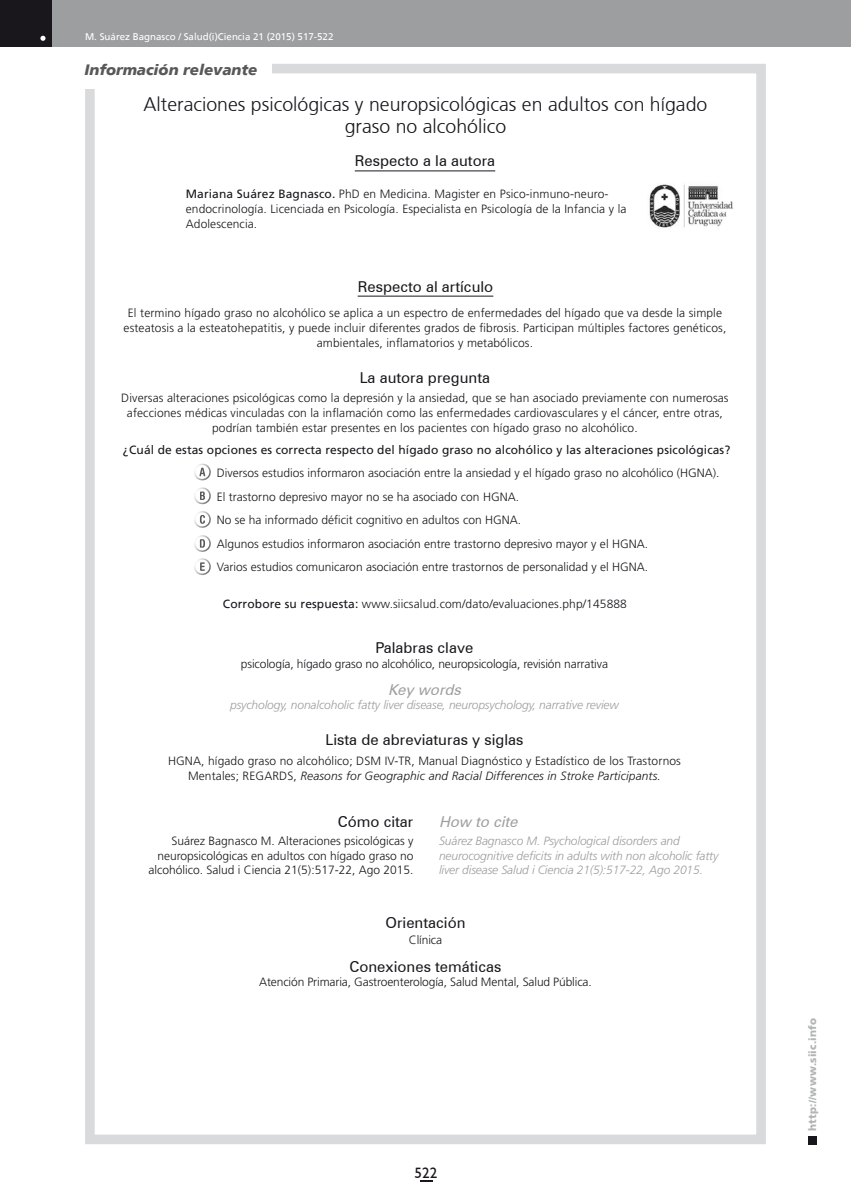
<style>
.page{position:relative;width:851px;height:1191px;background:#fff}
.page>*{position:absolute;margin:0;border:0;box-sizing:border-box;transform-origin:0 0}
.t1{font:300 19.5px/22.5px "Frutiger";color:#1a171c;text-align:center}
.t2{font:15px "Zurich BT";color:#1a171c}
.t3{font:italic 900 15px "Frutiger";color:#58585a}
.t4{font:italic 15px "Zurich BT";color:#9d9ea0}
.t5{font:15px "Humanist 521 BT";color:#1a171c}
.t6{font:300 12px/15px "Frutiger LT Std";letter-spacing:.01em;color:#1a171c;text-align:center}
.t7{font:italic 300 12px/14.4px "Frutiger LT Std";letter-spacing:-.01em;color:#9d9ea0}
.t8{font:300 12px "Frutiger LT Std";letter-spacing:-.01em;color:#1a171c}
.t9{font:12px "Frutiger LT Std";letter-spacing:.01em;color:#1a171c}
.t10{font:900 10.5px "Frutiger";letter-spacing:.015em;color:#b1b3b4}
.t11{font:9.75px "Frutiger";color:#fff}
.s1{font-weight:400}
.s2{font-family:"Frutiger";font-weight:400}
.s3{font-style:italic}
</style>
<div class="page">
<div style="left:808px;top:1135px;width:8px;height:9px;background:#1a171c"></div>
<div style="left:0;top:0;width:850px;height:47px;background:#9d9ea0"></div>
<div style="left:0;top:0;width:51px;height:47px;background:#1a171c"></div>
<svg style="left:40px;top:36px;width:5px;height:5px"></svg>
<svg style="left:420px;top:1180px;width:12px;height:1px"></svg>
<div style="left:85px;top:64px;width:680px;height:1080px;border:10px solid #d9dadb"></div>
<svg style="left:194px;top:463px;width:17px;height:113px"></svg>
<hr style="left:357px;top:296px;width:136px;height:1px;background:#1a171c">
<div style="left:84px;top:63px;width:187px;height:26px;background:#fff"></div>
<hr style="left:355px;top:170px;width:140px;height:1px;background:#1a171c">
<img style="left:649px;top:184px;width:84px;height:44px">
<p class="t11" style="left:85px;top:31px;width:250px">M. Suárez Bagnasco / Salud(i)Ciencia 21 (2015) 517-522</p>
<p class="t3" style="left:84px;top:61px;width:174px">Información relevante</p>
<h1 class="t1" style="left:143px;top:92px;width:565px">Alteraciones psicológicas y neuropsicológicas en adultos con hígado graso no alcohólico</h1>
<p class="t2" style="left:355px;top:152px;width:142px">Respecto a la autora</p>
<p class="t6" style="left:186px;top:186px;width:442px;text-align:left"><span class="s1">Mariana Suárez Bagnasco.</span> PhD en Medicina. Magister en Psico-inmuno-neuro&shy;endocrinología. Licenciada en Psicología. Especialista en Psicología de la Infancia y la<br>Adolescencia.</p>
<p class="t2" style="left:357px;top:277px;width:137px">Respecto al artículo</p>
<p class="t6" style="left:123px;top:306px;width:604px">El termino hígado graso no alcohólico se aplica a un espectro de enfermedades del hígado que va desde la simple esteatosis a la esteatohepatitis, y puede incluir diferentes grados de fibrosis. Participan múltiples factores genéticos, ambientales, inflamatorios y metabólicos.</p>
<p class="t2" style="left:360px;top:369px;width:132px">La autora pregunta</p>
<p class="t6" style="left:121px;top:391px;width:608px">Diversas alteraciones psicológicas como la depresión y la ansiedad, que se han asociado previamente con numerosas afecciones médicas vinculadas con la inflamación como las enfermedades cardiovasculares y el cáncer, entre otras, podrían también estar presentes en los pacientes con hígado graso no alcohólico.</p>
<p class="t9" style="left:123px;top:442px;width:608px">¿Cuál de estas opciones es correcta respecto del hígado graso no alcohólico y las alteraciones psicológicas?</p>
<p class="t6" style="left:217px;top:461px;width:504px;line-height:23.5px;text-align:left">Diversos estudios informaron asociación entre la ansiedad y el hígado graso no alcohólico (HGNA).<br>El trastorno depresivo mayor no se ha asociado con HGNA.<br>No se ha informado déficit cognitivo en adultos con HGNA.<br>Algunos estudios informaron asociación entre trastorno depresivo mayor y el HGNA.<br>Varios estudios comunicaron asociación entre trastornos de personalidad y el HGNA.</p>
<p class="t6" style="left:223px;top:596px;width:405px"><span class="s2">Corrobore su respuesta:</span> www.siicsalud.com/dato/evaluaciones.php/145888</p>
<p class="t2" style="left:375px;top:639px;width:99px">Palabras clave</p>
<p class="t8" style="left:241px;top:657px;width:368px">psicología, hígado graso no alcohólico, neuropsicología, revisión narrativa</p>
<p class="t4" style="left:388px;top:680px;width:79px">Key words</p>
<p class="t7" style="left:230px;top:698px;width:390px">psychology, nonalcoholic fatty liver disease, neuropsychology, narrative review</p>
<p class="t2" style="left:325px;top:731px;width:200px">Lista de abreviaturas y siglas</p>
<p class="t6" style="left:168px;top:753px;width:514px">HGNA, hígado graso no alcohólico; DSM IV-TR, Manual Diagnóstico y Estadístico de los Trastornos<br>Mentales; REGARDS, <span class="s3">Reasons for Geographic and Racial Differences in Stroke Participants.</span></p>
<p class="t2" style="left:338px;top:812px;width:77px">Cómo citar</p>
<p class="t6" style="left:148px;top:834px;width:266px;line-height:14.4px;text-align:right">Suárez Bagnasco M. Alteraciones psicológicas y neuropsicológicas en adultos con hígado graso no alcohólico. Salud i Ciencia 21(5):517-22, Ago 2015.</p>
<p class="t4" style="left:439px;top:812px;width:84px">How to cite</p>
<p class="t7" style="left:439px;top:834px;width:281px">Suárez Bagnasco M. Psychological disorders and neurocognitive deficits in adults with non alcoholic fatty liver disease Salud i Ciencia 21(5):517-22, Ago 2015.</p>
<p class="t2" style="left:385px;top:913px;width:82px">Orientación</p>
<p class="t8" style="left:409px;top:932px;width:35px">Clínica</p>
<p class="t2" style="left:349px;top:957px;width:153px">Conexiones temáticas</p>
<p class="t8" style="left:259px;top:975px;width:334px">Atención Primaria, Gastroenterología, Salud Mental, Salud Pública.</p>
<p class="t5" style="left:414px;top:1163px;width:24px">522</p>
<p class="t10" style="left:806px;top:1130px;width:114px;rotate:-90deg">http://www.siic.info</p>
</div>
